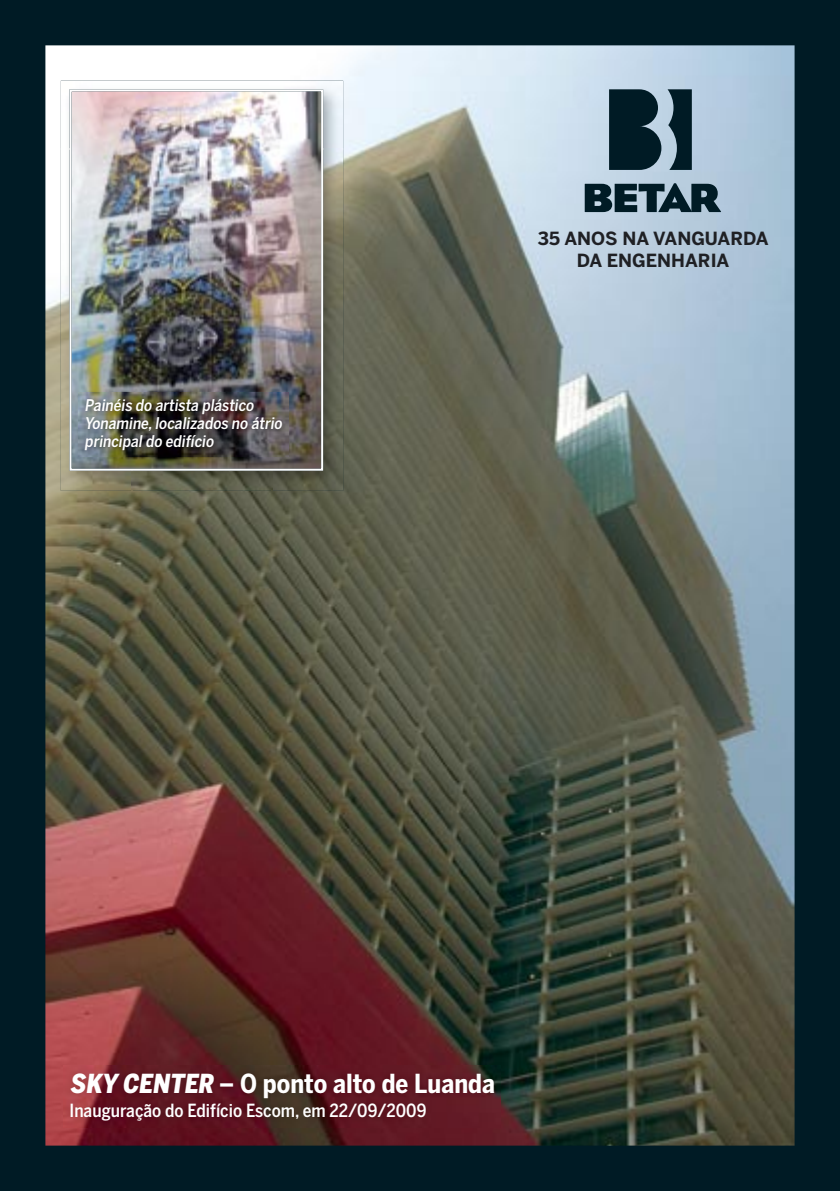
<style>
.page{position:relative;width:840px;height:1191px;background:#fff}
.page>*{position:absolute;margin:0;border:0;box-sizing:border-box;transform-origin:0 0}
.t1{font:700 26px "Benton Sans Cond";color:#fff}
.t2{font:500 18px "Benton Sans Cond";color:#fff}
.t3{font:700 18px/22px "Benton Sans";color:#1f2024;text-align:center}
.t4{font:500 16px/18px "Benton Sans Cond";color:#fff}
.s1{font-weight:900}
</style>
<div class="page">
<div style="left:0;top:0;width:839px;height:1191px;background:#001b25"></div>
<img style="left:45px;top:45px;width:749px;height:1100px">
<img style="left:63px;top:1066px;width:437px;height:62px">
<svg style="left:584px;top:183px;width:137px;height:29px"></svg>
<svg style="left:608px;top:89px;width:53px;height:81px"></svg>
<svg style="left:667px;top:89px;width:24px;height:81px"></svg>
<img style="left:61px;top:81px;width:282px;height:67px">
<img style="left:61px;top:148px;width:70px;height:343px">
<img style="left:273px;top:148px;width:70px;height:343px">
<img style="left:131px;top:471px;width:142px;height:20px">
<img style="left:69px;top:89px;width:254px;height:382px">
<img style="left:78px;top:392px;width:210px;height:64px">
<p class="t4" style="left:85px;top:396px;width:201px">Painéis do artista plástico<br>Yonamine,localizados no átrio principaldo edifício</p>
<p class="t3" style="left:537px;top:228px;width:232px">35 ANOS NA VANGUARDA<br>DA ENGENHARIA</p>
<h1 class="t1" style="left:69px;top:1068px;width:427px"><span class="s1">SKY CENTER</span> – O ponto alto de Luanda</h1>
<p class="t2" style="left:69px;top:1100px;width:358px">Inauguração do Edifício Escom, em 22/09/2009</p>
</div>
